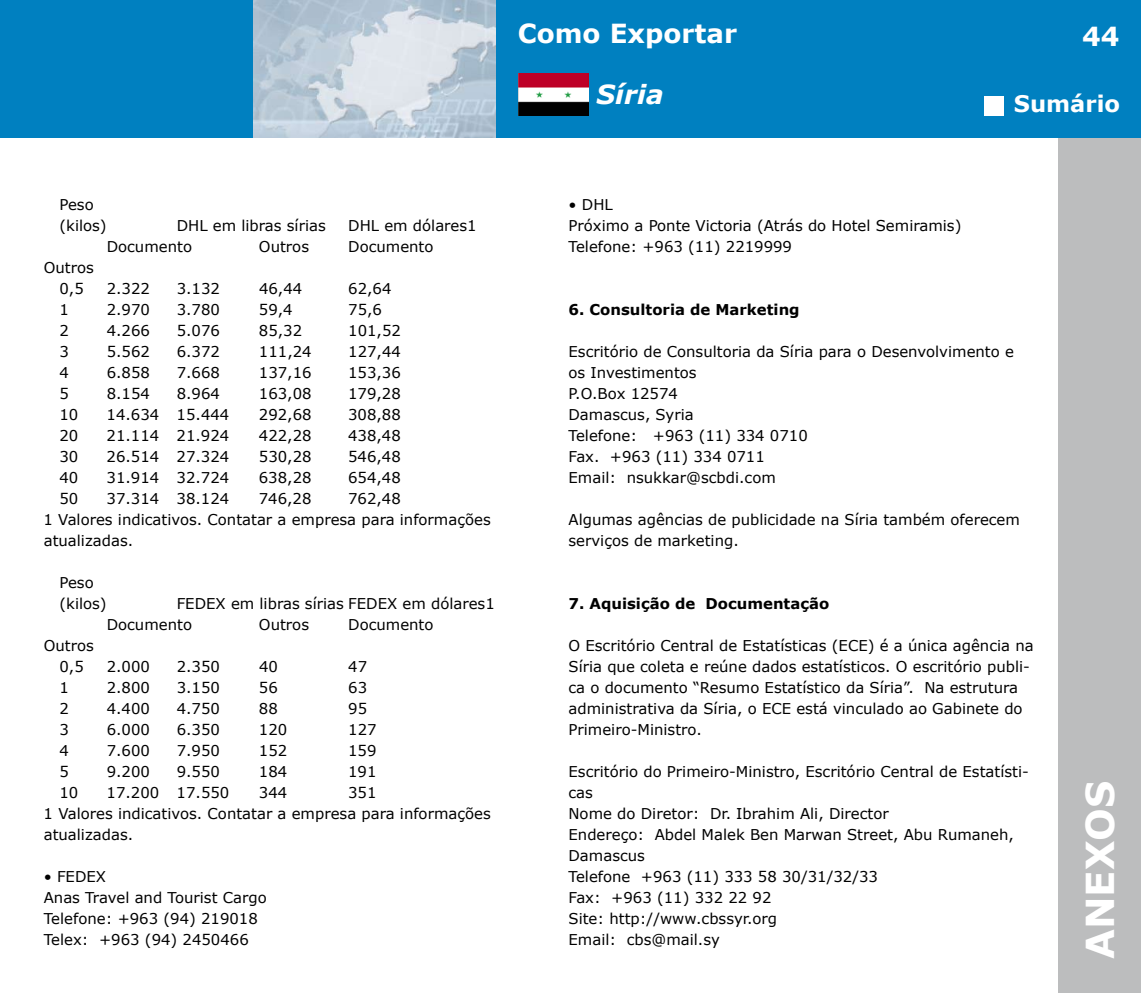
<style>
.page{position:relative;width:1141px;height:993px;background:#fff}
.page>*{position:absolute;margin:0;border:0;box-sizing:border-box;transform-origin:0 0}
.t1{font:700 38.5px "Verdana";color:#fff}
.t2{font:700 26.25px "Verdana";color:#fff}
.t3{font:italic 700 26.25px "Verdana";color:#fff}
.t4{font:700 22.75px "Verdana";color:#fff}
.t5{font:14.88px/21px "Verdana";color:#000}
.t6{font:700 14.88px "Verdana";color:#000}
</style>
<div class="page">
<div style="left:1058px;top:0;width:83px;height:992px;background:#bcbdbe"></div>
<div style="left:0;top:0;width:1141px;height:137px;background:#0080c0"></div>
<img style="left:254px;top:0;width:242px;height:138px">
<div style="left:984px;top:96px;width:19px;height:19px;background:#fff"></div>
<img style="left:518px;top:74px;width:70px;height:41px">
<h2 class="t2" style="left:518px;top:17px;width:221px">Como Exportar</h2>
<h2 class="t3" style="left:596px;top:77px;width:69px">Síria</h2>
<h3 class="t4" style="left:1014px;top:89px;width:108px">Sumário</h3>
<h2 class="t2" style="left:1082px;top:19px;width:19px">44</h2>
<p class="t5" style="left:60px;top:193px;width:49px">Peso (kilos)</p>
<p class="t5" style="left:177px;top:214px;width:151px">DHL em libras sírias</p>
<p class="t5" style="left:348px;top:214px;width:130px">DHL em dólares1</p>
<p class="t5" style="left:107px;top:235px;width:87px">Documento</p>
<p class="t5" style="left:259px;top:235px;width:52px">Outros</p>
<p class="t5" style="left:348px;top:235px;width:87px">Documento</p>
<p class="t5" style="left:44px;top:256px;width:52px;text-align:center">Outros<br>0,5</p>
<p class="t5" style="left:107px;top:277px;width:45px">2.322</p>
<p class="t5" style="left:177px;top:277px;width:45px">3.132</p>
<p class="t5" style="left:259px;top:277px;width:45px">46,44</p>
<p class="t5" style="left:348px;top:277px;width:45px">62,64</p>
<p class="t5" style="left:59px;top:298px;width:11px">1</p>
<p class="t5" style="left:107px;top:298px;width:45px">2.970</p>
<p class="t5" style="left:177px;top:298px;width:45px">3.780</p>
<p class="t5" style="left:259px;top:298px;width:35px">59,4</p>
<p class="t5" style="left:348px;top:298px;width:35px">75,6</p>
<p class="t5" style="left:59px;top:319px;width:11px">2</p>
<p class="t5" style="left:107px;top:319px;width:45px">4.266</p>
<p class="t5" style="left:177px;top:319px;width:45px">5.076</p>
<p class="t5" style="left:259px;top:319px;width:45px">85,32</p>
<p class="t5" style="left:348px;top:319px;width:54px">101,52</p>
<p class="t5" style="left:59px;top:340px;width:11px">3</p>
<p class="t5" style="left:107px;top:340px;width:45px">5.562</p>
<p class="t5" style="left:177px;top:340px;width:45px">6.372</p>
<p class="t5" style="left:259px;top:340px;width:54px">111,24</p>
<p class="t5" style="left:348px;top:340px;width:54px">127,44</p>
<p class="t5" style="left:59px;top:361px;width:11px">4</p>
<p class="t5" style="left:107px;top:361px;width:45px">6.858</p>
<p class="t5" style="left:177px;top:361px;width:45px">7.668</p>
<p class="t5" style="left:259px;top:361px;width:54px">137,16</p>
<p class="t5" style="left:348px;top:361px;width:54px">153,36</p>
<p class="t5" style="left:59px;top:382px;width:11px">5</p>
<p class="t5" style="left:107px;top:382px;width:45px">8.154</p>
<p class="t5" style="left:177px;top:382px;width:45px">8.964</p>
<p class="t5" style="left:259px;top:382px;width:54px">163,08</p>
<p class="t5" style="left:348px;top:382px;width:54px">179,28</p>
<p class="t5" style="left:59px;top:403px;width:20px">10</p>
<p class="t5" style="left:107px;top:403px;width:124px">14.634 15.444</p>
<p class="t5" style="left:259px;top:403px;width:54px">292,68</p>
<p class="t5" style="left:348px;top:403px;width:54px">308,88</p>
<p class="t5" style="left:59px;top:424px;width:20px">20</p>
<p class="t5" style="left:107px;top:424px;width:124px">21.114 21.924</p>
<p class="t5" style="left:259px;top:424px;width:54px">422,28</p>
<p class="t5" style="left:348px;top:424px;width:54px">438,48</p>
<p class="t5" style="left:59px;top:445px;width:20px">30</p>
<p class="t5" style="left:107px;top:445px;width:124px">26.514 27.324</p>
<p class="t5" style="left:259px;top:445px;width:54px">530,28</p>
<p class="t5" style="left:348px;top:445px;width:54px">546,48</p>
<p class="t5" style="left:59px;top:466px;width:20px">40</p>
<p class="t5" style="left:107px;top:466px;width:124px">31.914 32.724</p>
<p class="t5" style="left:259px;top:466px;width:54px">638,28</p>
<p class="t5" style="left:348px;top:466px;width:54px">654,48</p>
<p class="t5" style="left:59px;top:487px;width:20px">50</p>
<p class="t5" style="left:107px;top:487px;width:124px">37.314 38.124</p>
<p class="t5" style="left:259px;top:487px;width:54px">746,28</p>
<p class="t5" style="left:44px;top:487px;width:449px;text-indent:305px">762,48<br>1 Valores indicativos. Contatar a empresa para informações atualizadas.</p>
<p class="t5" style="left:60px;top:571px;width:49px">Peso (kilos)</p>
<p class="t5" style="left:107px;top:592px;width:390px;text-indent:70px">FEDEX em libras sírias FEDEX em dólares1<br>Documento</p>
<p class="t5" style="left:259px;top:613px;width:52px">Outros</p>
<p class="t5" style="left:348px;top:613px;width:87px">Documento</p>
<p class="t5" style="left:44px;top:634px;width:52px;text-align:center">Outros<br>0,5</p>
<p class="t5" style="left:107px;top:655px;width:45px">2.000</p>
<p class="t5" style="left:177px;top:655px;width:45px">2.350</p>
<p class="t5" style="left:259px;top:655px;width:20px">40</p>
<p class="t5" style="left:348px;top:655px;width:20px">47</p>
<p class="t5" style="left:59px;top:676px;width:11px">1</p>
<p class="t5" style="left:107px;top:676px;width:45px">2.800</p>
<p class="t5" style="left:177px;top:676px;width:45px">3.150</p>
<p class="t5" style="left:259px;top:676px;width:20px">56</p>
<p class="t5" style="left:348px;top:676px;width:20px">63</p>
<p class="t5" style="left:59px;top:697px;width:11px">2</p>
<p class="t5" style="left:107px;top:697px;width:45px">4.400</p>
<p class="t5" style="left:177px;top:697px;width:45px">4.750</p>
<p class="t5" style="left:259px;top:697px;width:20px">88</p>
<p class="t5" style="left:348px;top:697px;width:20px">95</p>
<p class="t5" style="left:59px;top:718px;width:11px">3</p>
<p class="t5" style="left:107px;top:718px;width:45px">6.000</p>
<p class="t5" style="left:177px;top:718px;width:45px">6.350</p>
<p class="t5" style="left:259px;top:718px;width:30px">120</p>
<p class="t5" style="left:348px;top:718px;width:30px">127</p>
<p class="t5" style="left:59px;top:739px;width:11px">4</p>
<p class="t5" style="left:107px;top:739px;width:45px">7.600</p>
<p class="t5" style="left:177px;top:739px;width:45px">7.950</p>
<p class="t5" style="left:259px;top:739px;width:30px">152</p>
<p class="t5" style="left:348px;top:739px;width:30px">159</p>
<p class="t5" style="left:59px;top:760px;width:11px">5</p>
<p class="t5" style="left:107px;top:760px;width:45px">9.200</p>
<p class="t5" style="left:177px;top:760px;width:45px">9.550</p>
<p class="t5" style="left:259px;top:760px;width:30px">184</p>
<p class="t5" style="left:348px;top:760px;width:30px">191</p>
<p class="t5" style="left:59px;top:781px;width:20px">10</p>
<p class="t5" style="left:107px;top:781px;width:124px">17.200 17.550</p>
<p class="t5" style="left:259px;top:781px;width:30px">344</p>
<p class="t5" style="left:44px;top:781px;width:449px;text-indent:305px">351<br>1 Valores indicativos. Contatar a empresa para informações atualizadas.</p>
<p class="t5" style="left:44px;top:865px;width:225px">• FEDEX<br>Anas Travel and Tourist Cargo<br>Telefone: +963 (94) 219018<br>Telex: +963 (94) 2450466</p>
<p class="t5" style="left:568px;top:193px;width:394px">• DHL<br>Próximo a Ponte Victoria (Atrás do Hotel Semiramis)<br>Telefone: +963 (11) 2219999</p>
<p class="t6" style="left:568px;top:300px;width:233px">6. Consultoria de Marketing</p>
<p class="t5" style="left:568px;top:340px;width:447px">Escritório de Consultoria da Síria para o Desenvolvimento e os Investimentos<br>P.O.Box 12574<br>Damascus, Syria<br>Telefone: +963 (11) 334 0710<br>Fax. +963 (11) 334 0711<br>Email: nsukkar@scbdi.com</p>
<p class="t5" style="left:568px;top:508px;width:453px">Algumas agências de publicidade na Síria também oferecem serviços de marketing.</p>
<p class="t6" style="left:568px;top:594px;width:262px">7. Aquisição de Documentação</p>
<p class="t5" style="left:568px;top:634px;width:467px">O Escritório Central de Estatísticas (ECE) é a única agência na Síria que coleta e reúne dados estatísticos. O escritório publi&shy;ca o documento “Resumo Estatístico da Síria”. Na estrutura administrativa da Síria, o ECE está vinculado ao Gabinete do Primeiro-Ministro.</p>
<p class="t5" style="left:568px;top:760px;width:462px">Escritório do Primeiro-Ministro, Escritório Central de Estatísti&shy;cas<br>Nome do Diretor: Dr. Ibrahim Ali, Director<br>Endereço: Abdel Malek Ben Marwan Street, Abu Rumaneh,<br>Damascus<br>Telefone +963 (11) 333 58 30/31/32/33<br>Fax: +963 (11) 332 22 92<br>Site: http://www.cbssyr.org<br>Email: cbs@mail.sy</p>
<h1 class="t1" style="left:1076px;top:958px;width:180px;rotate:-90deg">ANEXOS</h1>
</div>
